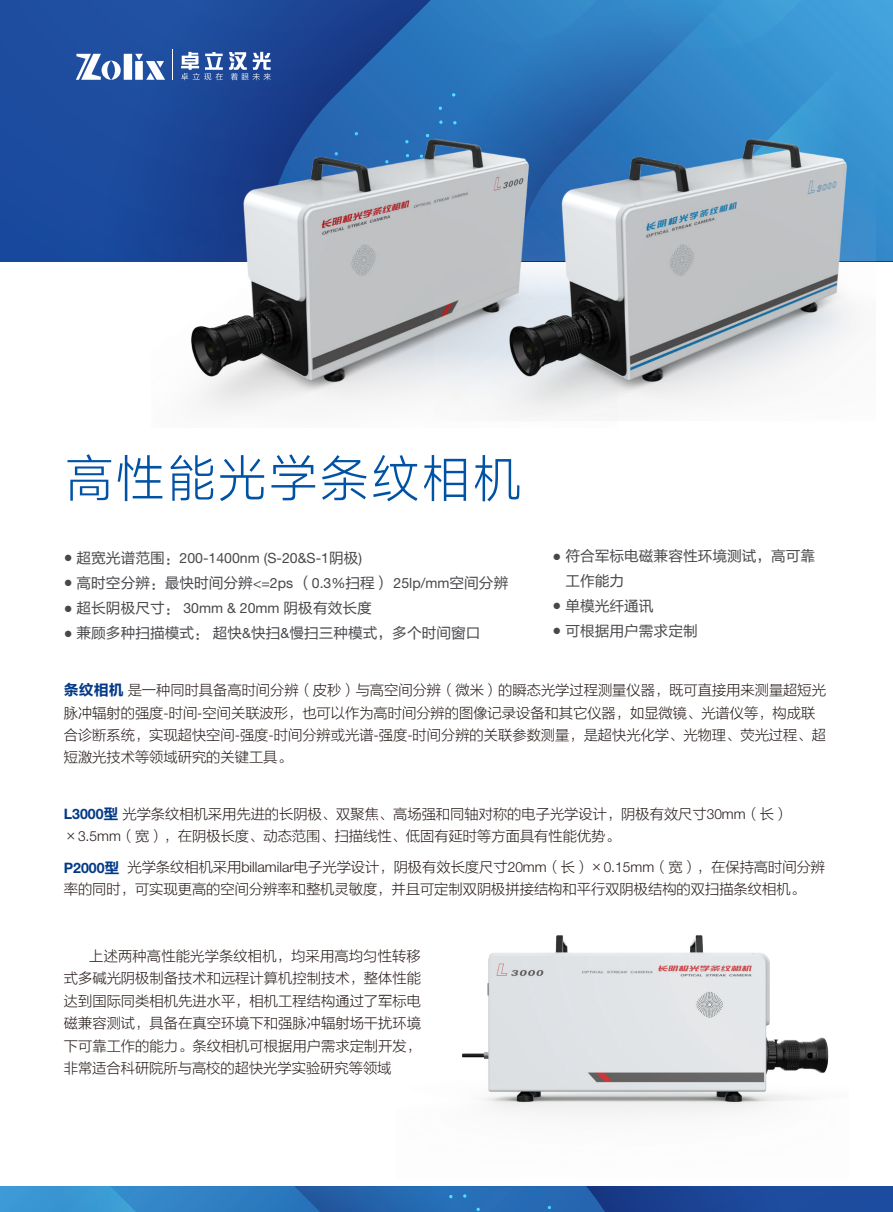
<style>
.page{position:relative;width:893px;height:1212px;background:#fff}
.page>*{position:absolute;margin:0;border:0;box-sizing:border-box;transform-origin:0 0}
.段落样式8{font:300 51px "Mi Sans";color:#0052a4}
.t1{font:14.7px/24.6px "FZLTHK GBK1 0";color:#48474b}
.粗小标题{font:14.25px/22.4px "FZLTXHK GBK1 0";color:#231916}
.正文-黑{font:14.25px/22.5px "FZLTXHK GBK1 0";color:#231916;text-align:justify}
.t2{font:14.1px "Helvetica Neue LT Pro";color:#48474b}
.s1{font-family:"Times New Roman";font-size:14.7px}
.s2{font-family:"FZLTHK GBK1 0";font-size:14.7px}
.s3{font-family:"Times New Roman"}
.s4{font-family:"Helvetica Neue LT Pro";font-size:14.1px}
.s5{font-family:"FZLTCHK GBK1 0";font-size:15px;color:#033987}
.s6{font-family:"Helvetica Neue LT Pro";font-weight:300}
.s7{font-family:"Helvetica Neue LT Pro";font-weight:700;font-size:14.4px;color:#033987}
.s8{font-family:"Helvetica Neue LT Pro";font-weight:300;font-size:13.95px}
</style>
<div class="page">
<svg style="left:0;top:1186px;width:893px;height:26px;background:#2767b0"></svg>
<svg style="left:263px;top:0;width:150px;height:115px;background:#1e4d98"></svg>
<div style="left:413px;top:49px;width:104px;height:66px;background:#2874bb"></div>
<svg style="left:517px;top:49px;width:174px;height:66px;background:#2b72b7"></svg>
<svg style="left:691px;top:49px;width:202px;height:212px;background:#3791d0"></svg>
<svg style="left:409px;top:0;width:484px;height:49px;background:#348ac9"></svg>
<div style="left:0;top:80px;width:237px;height:181px;background:#1c4b9e"></div>
<svg style="left:452px;top:93px;width:4px;height:4px"></svg>
<svg style="left:0;top:0;width:312px;height:80px;background:#2e58a4"></svg>
<img style="left:152px;top:115px;width:724px;height:302px">
<img style="left:462px;top:935px;width:367px;height:180px">
<p class="段落样式8" style="left:64px;top:445px;width:461px">高性能光学条纹相机</p>
<p class="t2" style="left:64px;top:549px;width:300px"><span class="s1">●</span> <span class="s2">超宽光谱范围：</span>200-1400nm (S-20&amp;S-1<span class="s2">阴极</span>)</p>
<p class="t1" style="left:64px;top:571px;width:446px"><span class="s3">●</span> 高时空分辨：最快时间分辨<span class="s4">&lt;=2ps</span> （<span class="s4">0.3%</span>扫程） <span class="s4">25lp/mm</span>空间分辨</p>
<p class="t1" style="left:64px;top:596px;width:310px"><span class="s3">●</span> 超长阴极尺寸： <span class="s4">30mm &amp; 20mm</span> 阴极有效长度</p>
<p class="t1" style="left:64px;top:621px;width:418px"><span class="s3">●</span> 兼顾多种扫描模式：超快<span class="s4">&amp;</span>快扫<span class="s4">&amp;</span>慢扫三种模式，多个时间窗口</p>
<p class="t1" style="left:565px;top:544px;width:251px;text-indent:-13px"><span class="s3">●</span> 符合军标电磁兼容性环境测试，高可靠工作能力</p>
<p class="t1" style="left:553px;top:594px;width:103px"><span class="s3">●</span> 单模光纤通讯</p>
<p class="t1" style="left:553px;top:619px;width:147px"><span class="s3">●</span> 可根据用户需求定制</p>
<p class="粗小标题" style="left:64px;top:679px;width:764px"><span class="s5">条纹相机</span>是一种同时具备高时间分辨（皮秒）与高空间分辨（微米）的瞬态光学过程测量仪器，既可直接用来测量超短光脉冲辐射的强度<span class="s6">-</span>时间<span class="s6">-</span>空间关联波形，也可以作为高时间分辨的图像记录设备和其它仪器，如显微镜、光谱仪等，构成联合诊断系统，实现超快空间<span class="s6">-</span>强度<span class="s6">-</span>时间分辨或光谱<span class="s6">-</span>强度<span class="s6">-</span>时间分辨的关联参数测量，是超快光化学、光物理、荧光过程、超短激光技术等领域研究的关键工具。</p>
<p class="粗小标题" style="left:64px;top:803px;width:726px"><span class="s7">L3000</span><span class="s5">型</span>光学条纹相机采用先进的长阴极、双聚焦、高场强和同轴对称的电子光学设计，阴极有效尺寸<span class="s8">30</span><span class="s6">mm</span>（长）×<span class="s8">3</span><span class="s6">.</span><span class="s8">5</span><span class="s6">mm</span>（宽），在阴极长度、动态范围、扫描线性、低固有延时等方面具有性能优势。</p>
<p class="粗小标题" style="left:64px;top:856px;width:763px"><span class="s7">P2000</span><span class="s5">型</span> 光学条纹相机采用<span class="s6">billamilar</span>电子光学设计，阴极有效长度尺寸<span class="s8">20</span><span class="s6">mm</span>（长）×<span class="s8">0</span><span class="s6">.</span><span class="s8">15</span><span class="s6">mm</span>（宽），在保持高时间分辨率的同时，可实现更高的空间分辨率和整机灵敏度，并且可定制双阴极拼接结构和平行双阴极结构的双扫描条纹相机。</p>
<p class="正文-黑" style="left:64px;top:945px;width:359px;text-indent:26px">上述两种高性能光学条纹相机，均采用高均匀性转移式多碱光阴极制备技术和远程计算机控制技术，整体性能达到国际同类相机先进水平，相机工程结构通过了军标电磁兼容测试，具备在真空环境下和强脉冲辐射场干扰环境下可靠工作的能力。条纹相机可根据用户需求定制开发，非常适合科研院所与高校的超快光学实验研究等领域</p>
</div>
